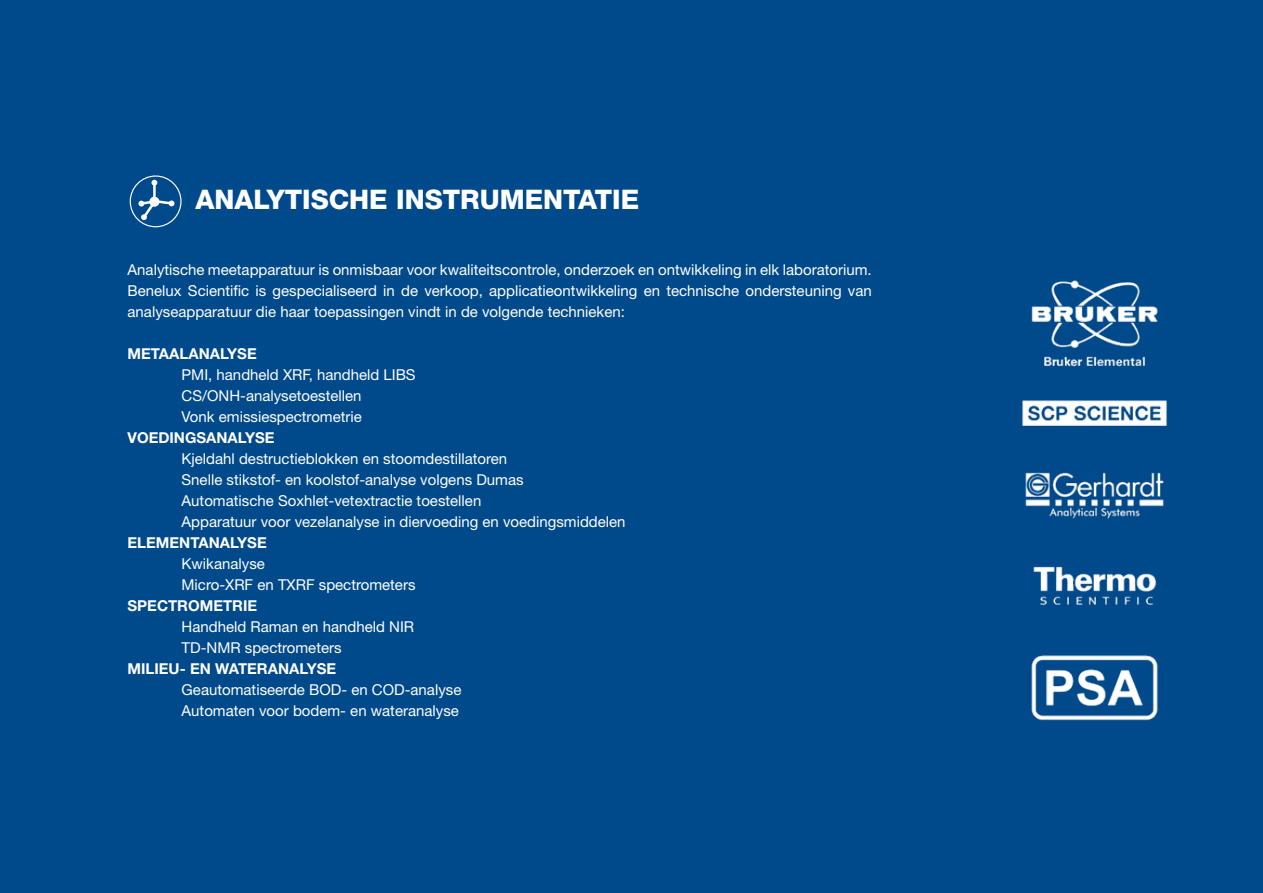
<style>
.page{position:relative;width:1263px;height:893px;background:#004a8b}
.page>*{position:absolute;margin:0;border:0;box-sizing:border-box;transform-origin:0 0}
.t1{font:800 27px "Helvetica Neue LT Std";color:#fff}
.t2{font:15px/21px "Helvetica Neue LT Std";color:#fff}
.t3{font:700 15px "Helvetica Neue LT Std";color:#fff}
</style>
<div class="page">
<svg style="left:130px;top:175px;width:52px;height:52px"></svg>
<img style="left:1022px;top:402px;width:145px;height:24px">
<img style="left:1025px;top:472px;width:139px;height:47px">
<img style="left:1033px;top:566px;width:124px;height:39px">
<img style="left:1031px;top:655px;width:127px;height:66px">
<img style="left:1022px;top:280px;width:145px;height:122px">
<h1 class="t1" style="left:196px;top:184px;width:445px">ANALYTISCHE INSTRUMENTATIE</h1>
<p class="t2" style="left:128px;top:259px;width:746px;text-align:justify">Analytische meetapparatuur is onmisbaar voor kwaliteitscontrole, onderzoek en ontwikkeling in elk laboratorium.<br>Benelux Scientific is gespecialiseerd in de verkoop, applicatieontwikkeling en technische ondersteuning van analyseapparatuur die haar toepassingen vindt in de volgende technieken:</p>
<p class="t3" style="left:128px;top:345px;width:131px">METAALANALYSE</p>
<p class="t2" style="left:182px;top:364px;width:236px">PMI, handheld XRF, handheld LIBS<br>CS/ONH-analysetoestellen<br>Vonk emissiespectrometrie</p>
<p class="t3" style="left:128px;top:429px;width:148px">VOEDINGSANALYSE</p>
<p class="t2" style="left:182px;top:448px;width:445px">Kjeldahl destructieblokken en stoomdestillatoren<br>Snelle stikstof- en koolstof-analyse volgens Dumas<br>Automatische Soxhlet-vetextractie toestellen<br>Apparatuur voor vezelanalyse in diervoeding en voedingsmiddelen</p>
<p class="t3" style="left:128px;top:534px;width:141px">ELEMENTANALYSE</p>
<p class="t2" style="left:182px;top:553px;width:235px">Kwikanalyse<br>Micro-XRF en TXRF spectrometers</p>
<p class="t3" style="left:128px;top:597px;width:131px">SPECTROMETRIE</p>
<p class="t2" style="left:182px;top:616px;width:234px">Handheld Raman en handheld NIR<br>TD-NMR spectrometers</p>
<p class="t3" style="left:128px;top:660px;width:210px">MILIEU- EN WATERANALYSE</p>
<p class="t2" style="left:182px;top:679px;width:281px">Geautomatiseerde BOD- en COD-analyse<br>Automaten voor bodem- en wateranalyse</p>
</div>
